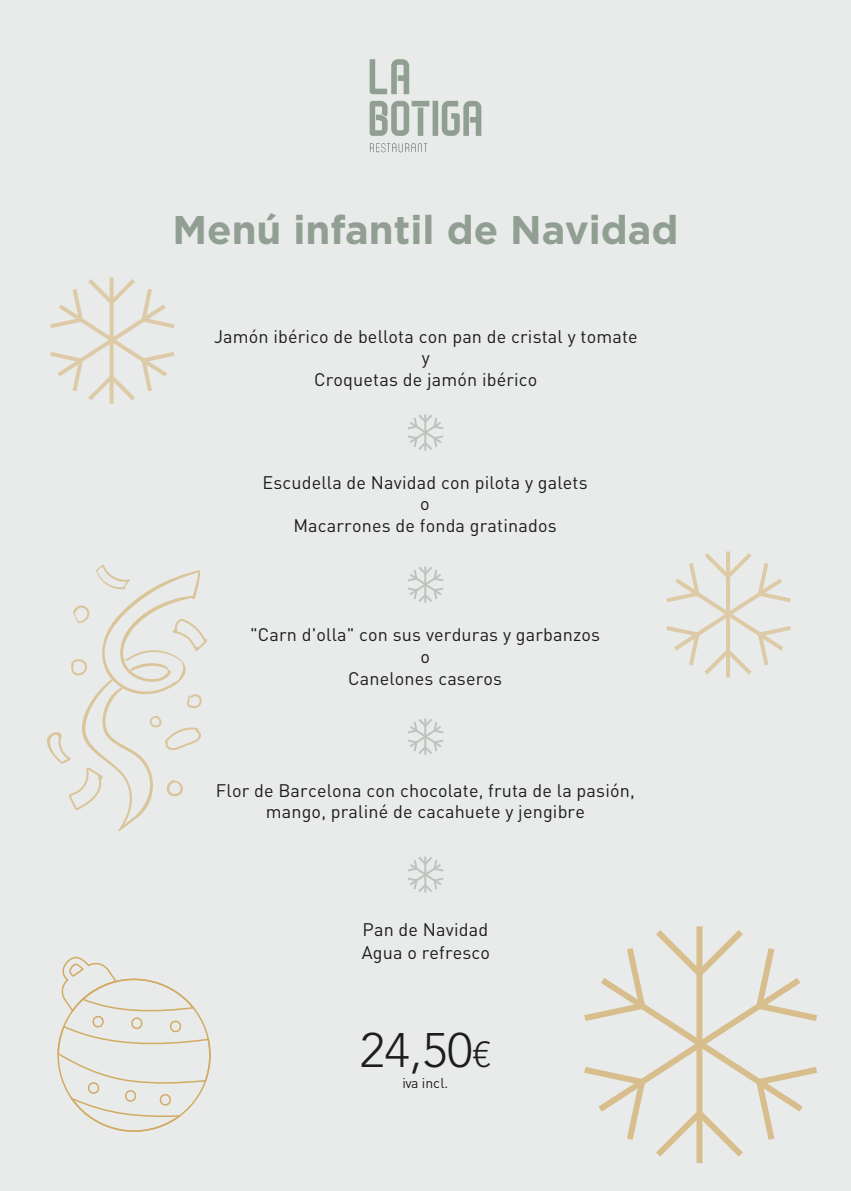
<style>
.page{position:relative;width:851px;height:1191px;background:#fff}
.page>*{position:absolute;margin:0;border:0;box-sizing:border-box;transform-origin:0 0}
.t1{font:300 48px "Avenir LT Std";color:#1d1d1b}
.t2{font:700 40px "Gotham";color:#909f92}
.t3{font:18px/21.6px "DIN Pro";letter-spacing:.01em;color:#1d1d1b;text-align:center}
.t4{font:14px "DIN Pro";letter-spacing:-.025em;color:#1d1d1b}
.s1{font-size:36px}
</style>
<div class="page">
<div style="left:0;top:0;width:850px;height:1191px;background:#e8ebe9"></div>
<svg style="left:370px;top:143px;width:57px;height:9px"></svg>
<svg style="left:369px;top:59px;width:40px;height:35px"></svg>
<svg style="left:369px;top:101px;width:112px;height:35px"></svg>
<svg style="left:584px;top:926px;width:233px;height:237px"></svg>
<svg style="left:50px;top:277px;width:124px;height:126px"></svg>
<svg style="left:57px;top:956px;width:154px;height:176px"></svg>
<svg style="left:407px;top:414px;width:36px;height:36px"></svg>
<svg style="left:407px;top:566px;width:36px;height:36px"></svg>
<svg style="left:407px;top:718px;width:36px;height:36px"></svg>
<svg style="left:407px;top:856px;width:36px;height:36px"></svg>
<svg style="left:47px;top:565px;width:160px;height:266px"></svg>
<svg style="left:666px;top:551px;width:124px;height:126px"></svg>
<h2 class="t2" style="left:172px;top:203px;width:507px">Menú infantil de Navidad</h2>
<p class="t3" style="left:214px;top:324px;width:425px">Jamón ibérico de bellota con pan de cristal y tomate y<br>Croquetas de jamón ibérico</p>
<p class="t3" style="left:262px;top:470px;width:327px">Escudella de Navidad con pilota y galets o<br>Macarrones de fonda gratinados</p>
<p class="t3" style="left:250px;top:622px;width:351px">"Carn d'olla" con sus verduras y garbanzos o<br>Canelones caseros</p>
<p class="t3" style="left:216px;top:778px;width:420px">Flor de Barcelona con chocolate, fruta de la pasión, mango, praliné de cacahuete y jengibre</p>
<p class="t3" style="left:362px;top:916px;width:130px;line-height:23.2px;text-align:left">Pan de Navidad<br>Agua o refresco</p>
<h1 class="t1" style="left:360px;top:1022px;width:133px">24,50<span class="s1">€</span></h1>
<p class="t4" style="left:402px;top:1072px;width:47px">iva incl.</p>
</div>
